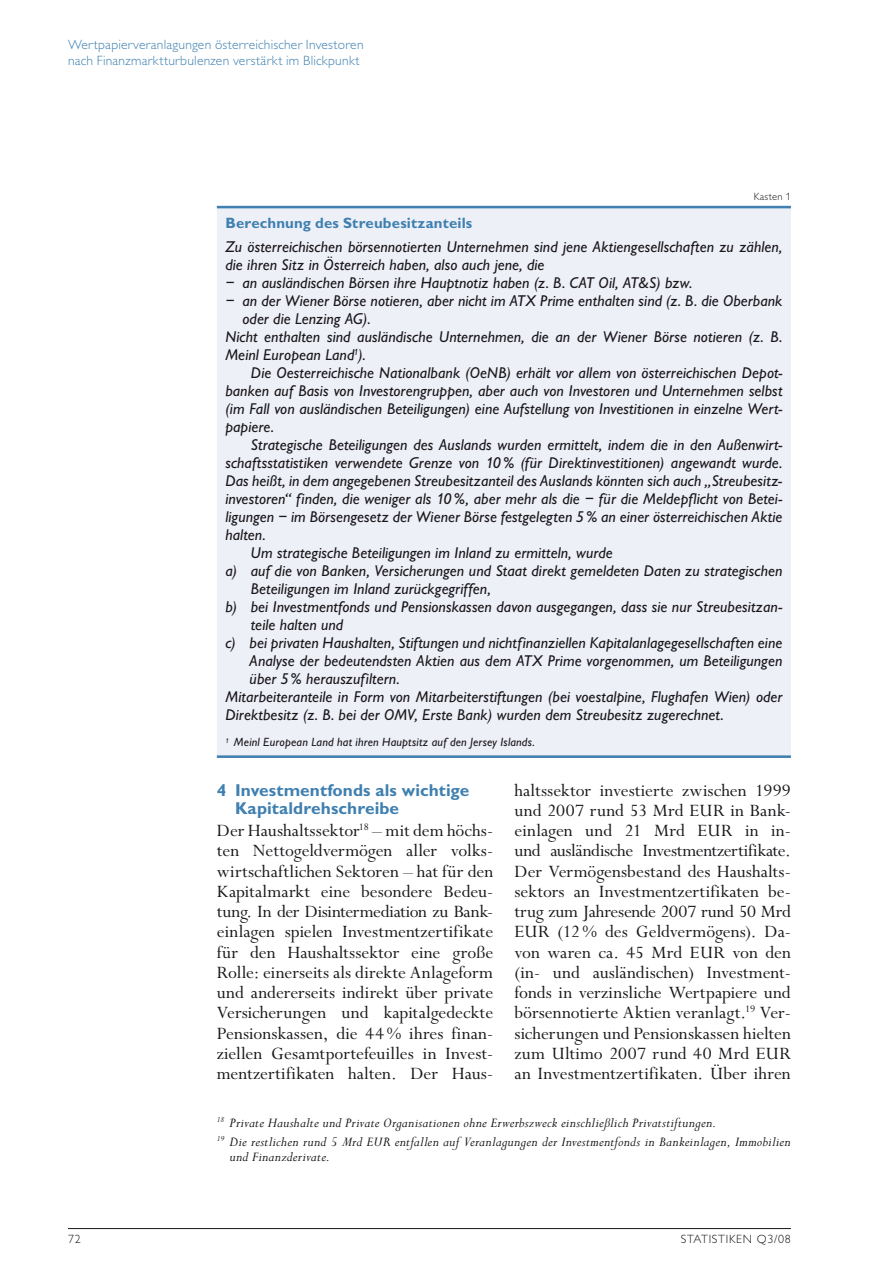
<style>
.page{position:relative;width:893px;height:1263px;background:#fff}
.page>*{position:absolute;margin:0;border:0;box-sizing:border-box;transform-origin:0 0}
.t1{font:19.5px/20.2px "Perpetua";letter-spacing:.005em;color:#1a171b;text-align:justify}
.t2{font:700 17.25px/18.8px "Gill Alternate One";letter-spacing:.005em;color:#3f80b0}
.t3{font:italic 15.75px/18px "Gill Alternate One";letter-spacing:.005em;color:#1a171b}
.t4{font:italic 15px/19.2px "Perpetua";letter-spacing:.015em;color:#1a171b}
.t5{font:700 15px "Gill Alternate One";letter-spacing:.01em;color:#3f80b0}
.t6{font:300 13.5px/16.5px "Gill Alternate One";letter-spacing:.02em;color:#3f80b0}
.t7{font:italic 12px "Gill Alternate One";letter-spacing:.015em;color:#1a171b}
.t8{font:300 12px "Gill Alternate One";letter-spacing:.06em;color:#1a171b}
.t9{font:300 10.5px "Gill Alternate One";color:#1a171b}
</style>
<div class="page">
<hr style="left:68px;top:1228px;width:723px;height:1px;background:#1a171b">
<div style="left:217px;top:208px;width:574px;height:547px;background:#edf0f6"></div>
<hr style="left:217px;top:755px;width:574px;height:3px;background:#3f80b0">
<hr style="left:217px;top:206px;width:574px;height:2px;background:#3f80b0">
<p class="t6" style="left:68px;top:36px;width:297px">Wertpapierveranlagungen österreichischer I nvestoren nach Finanzmarktturbulenzen verstärkt im Blickpunkt</p>
<p class="t9" style="left:754px;top:190px;width:39px">Kasten 1</p>
<p class="t5" style="left:225px;top:214px;width:248px">Berechnung des Streubesitzanteils</p>
<p class="t3" style="left:225px;top:238px;width:558px">Zu österreichischen börsennotierten Unternehmen sind jene Aktiengesellschaften zu zählen, die ihren Sitz in Österreich haben, also auch jene, die</p>
<p class="t3" style="left:225px;top:274px;width:468px">– an ausländischen Börsen ihre Hauptnotiz haben (z. B. CAT Oil, AT&amp;S) bzw.</p>
<p class="t3" style="left:225px;top:292px;width:559px">– an der Wiener Börse notieren, aber nicht im ATX Prime enthalten sind (z. B. die Oberbank</p>
<p class="t3" style="left:242px;top:310px;width:130px">oder die Lenzing AG).</p>
<p class="t3" style="left:225px;top:328px;width:558px">Nicht enthalten sind ausländische Unternehmen, die an der Wiener Börse notieren (z. B.</p>
<p class="t3" style="left:225px;top:346px;width:142px">Meinl European Land<sup>1</sup>).</p>
<p class="t3" style="left:251px;top:364px;width:533px">Die Oesterreichische Nationalbank (OeNB) erhält vor allem von österreichischen Depot-</p>
<p class="t3" style="left:225px;top:382px;width:558px">banken auf Basis von Investorengruppen, aber auch von Investoren und Unternehmen selbst</p>
<p class="t3" style="left:225px;top:400px;width:559px">(im Fall von ausländischen Beteiligungen) eine Aufstellung von Investitionen in einzelne Wert-</p>
<p class="t3" style="left:225px;top:418px;width:50px">papiere.</p>
<p class="t3" style="left:251px;top:436px;width:533px">Strategische Beteiligungen des Auslands wurden ermittelt, indem die in den Außenwirt-</p>
<p class="t3" style="left:225px;top:454px;width:558px">schaftsstatistiken verwendete Grenze von 10% (für Direktinvestitionen) angewandt wurde.</p>
<p class="t3" style="left:225px;top:472px;width:558px">Das heißt, in dem angegebenen Streubesitzanteil des Auslands könnten sich auch „Streubesitz-</p>
<p class="t3" style="left:225px;top:490px;width:558px">investoren“ finden, die weniger als 10%, aber mehr als die – für die Meldepflicht von Betei-</p>
<p class="t3" style="left:225px;top:508px;width:559px">ligungen – im Börsengesetz der Wiener Börse festgelegten 5% an einer österreichischen Aktie</p>
<p class="t3" style="left:225px;top:526px;width:42px">halten.</p>
<p class="t3" style="left:251px;top:544px;width:363px">Um strategische Beteiligungen im Inland zu ermitteln, wurde</p>
<p class="t3" style="left:225px;top:562px;width:558px">a) auf die von Banken, Versicherungen und Staat direkt gemeldeten Daten zu strategischen</p>
<p class="t3" style="left:251px;top:580px;width:241px">Beteiligungen im Inland zurückgegriffen,</p>
<p class="t3" style="left:225px;top:598px;width:559px">b) bei Investmentfonds und Pensionskassen davon ausgegangen, dass sie nur Streubesitzan-</p>
<p class="t3" style="left:251px;top:616px;width:94px">teile halten und</p>
<p class="t3" style="left:225px;top:634px;width:558px">c) bei privaten Haushalten, Stiftungen und nichtfinanziellen Kapitalanlagegesellschaften eine</p>
<p class="t3" style="left:250px;top:652px;width:534px">Analyse der bedeutendsten Aktien aus dem ATX Prime vorgenommen, um Beteiligungen</p>
<p class="t3" style="left:250px;top:670px;width:151px">über 5% herauszufiltern.</p>
<p class="t3" style="left:225px;top:688px;width:559px">Mitarbeiteranteile in Form von Mitarbeiterstiftungen (bei voestalpine, Flughafen Wien) oder</p>
<p class="t3" style="left:225px;top:706px;width:500px">Direktbesitz (z. B. bei der OMV, Erste Bank) wurden dem Streubesitz zugerechnet.</p>
<p class="t7" style="left:225px;top:735px;width:311px"><sup>1</sup> Meinl European Land hat ihren Hauptsitz auf den Jersey Islands.</p>
<p class="t2" style="left:235px;top:780px;width:236px;text-indent:-18px">4 Investmentfonds als wichtige<br>Kapitaldrehschreibe</p>
<p class="t1" style="left:217px;top:821px;width:278px">Der Haushaltssektor<sup>18</sup> – mit dem höchs&shy;ten Nettogeldvermögen aller volks&shy;wirtschaftlichen Sektoren – hat für den Kapitalmarkt eine besondere Bedeu&shy;tung. In der Disintermediation zu Bank&shy;einlagen spielen Investmentzertifikate für den Haushaltssektor eine große Rolle: einerseits als direkte Anlageform und andererseits indirekt über private Versicherungen und kapitalgedeckte Pensionskassen, die 44% ihres finan&shy;ziellen Gesamtportefeuilles in Invest&shy;mentzertifikaten halten. Der Haus-</p>
<p class="t1" style="left:514px;top:781px;width:278px">haltssektor investierte zwischen 1999 und 2007 rund 53 Mrd EUR in Bank&shy;einlagen und 21 Mrd EUR in in&shy;und ausländische Investmentzertifikate.<br>Der Vermögensbestand des Haushalts&shy;sektors an Investmentzertifikaten be&shy;trug zum Jahresende 2007 rund 50 Mrd EUR (12% des Geldvermögens). Da&shy;von waren ca. 45 Mrd EUR von den (in- und ausländischen) Investment&shy;fonds in verzinsliche Wertpapiere und börsennotierte Aktien veranlagt.<sup>19</sup> Ver&shy;sicherungen und Pensionskassen hielten zum Ultimo 2007 rund 40 Mrd EUR an Investmentzertifikaten. Über ihren</p>
<p class="t4" style="left:217px;top:1113px;width:575px"><sup>18</sup> Private Haushalte und Private Organisationen ohne Erwerbszweck einschließlich Privatstiftungen.<br><sup>19</sup> Die restlichen rund 5 Mrd EUR entfallen auf Veranlagungen der Investmentfonds in Bankeinlagen, Immobilien</p>
<p class="t4" style="left:230px;top:1147px;width:102px">und Finanzderivate.</p>
<p class="t8" style="left:68px;top:1232px;width:14px">72</p>
<p class="t8" style="left:681px;top:1232px;width:112px">Statistiken Q3/08</p>
</div>
